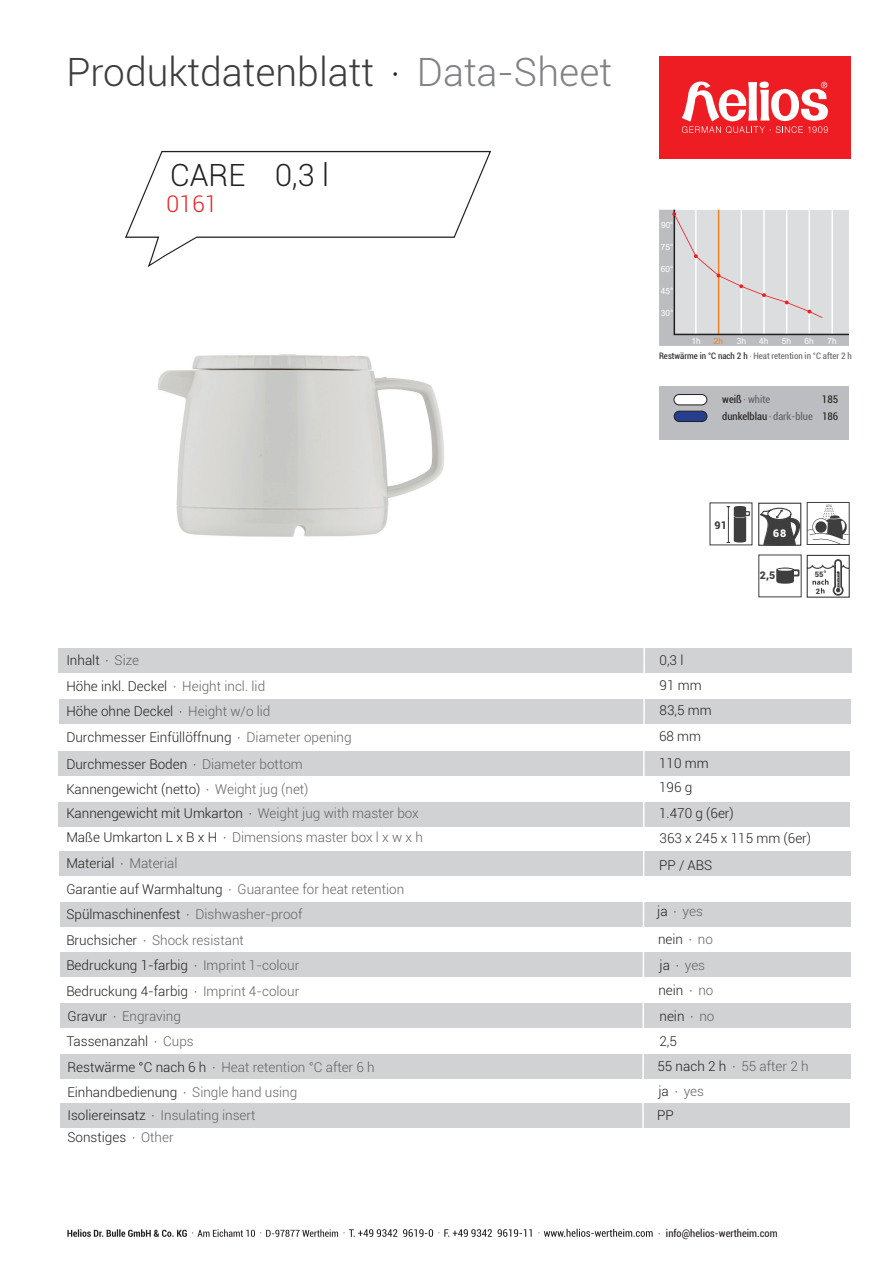
<style>
.page{position:relative;width:893px;height:1263px;background:#fff}
.page>*{position:absolute;margin:0;border:0;box-sizing:border-box;transform-origin:0 0}
.t1{font:300 39px "Roboto";color:#3e3e3f}
.t2{font:300 30.6px "Roboto";color:#231f20}
.t3{font:300 22.95px "Roboto";color:#ee1d23}
.t4{font:300 13.5px/25.2px "Roboto";color:#231f20}
.t5{font:300 13.5px/25.3px "Roboto";color:#636366}
.t6{font:condensed 10.5px/16.5px "Roboto";color:#231f20;text-align:right}
.t7{font:condensed 10.5px "Roboto";color:#636366}
.t8{font:900 10.5px "Roboto";color:#3e3e3f}
.t9{font:900 10.5px "Roboto";color:#fff}
.t10{font:condensed 8.85px "Roboto";color:#636366}
.t11{font:8.55px "Arial";color:#fff}
.t12{font:8.55px "Arial";color:#f58220}
.t13{font:900 7.5px "Roboto";color:#3e3e3f}
.s1{font-family:"Myriad Pro";font-weight:400;color:#231f20}
.s2{color:#808285}
.s3{color:#231f20}
.s4{font-family:"Myriad Pro";font-stretch:normal;font-size:9px;color:#231f20}
.s5{font-family:"Myriad Pro";font-stretch:normal;color:#231f20}
.s6{font-family:"Myriad Pro";font-stretch:normal}
.s7{color:#636366}
.s8{font-family:"Myriad Pro";font-weight:400}
.s9{font-family:"Arial";font-stretch:normal;font-size:9px}
</style>
<div class="page">
<svg style="left:67px;top:1229px;width:586px;height:8px"></svg>
<div style="left:659px;top:56px;width:191px;height:103px;background:#ee1d23"></div>
<svg style="left:682px;top:81px;width:146px;height:52px"></svg>
<div style="left:58px;top:648px;width:794px;height:24px;background:#d1d2d4"></div>
<div style="left:59px;top:699px;width:792px;height:25px;background:#d1d2d4"></div>
<div style="left:58px;top:751px;width:792px;height:25px;background:#d1d2d4"></div>
<div style="left:58px;top:802px;width:792px;height:24px;background:#d1d2d4"></div>
<div style="left:59px;top:851px;width:792px;height:25px;background:#d1d2d4"></div>
<div style="left:60px;top:902px;width:791px;height:25px;background:#d1d2d4"></div>
<div style="left:60px;top:952px;width:790px;height:25px;background:#d1d2d4"></div>
<div style="left:60px;top:1003px;width:790px;height:25px;background:#d1d2d4"></div>
<div style="left:60px;top:1054px;width:790px;height:25px;background:#d1d2d4"></div>
<div style="left:60px;top:1103px;width:790px;height:25px;background:#d1d2d4"></div>
<img style="left:158px;top:354px;width:286px;height:183px">
<svg style="left:659px;top:209px;width:190px;height:137px;background:#d6d4d6"></svg>
<div style="left:659px;top:386px;width:190px;height:54px;background:#bcbdc0"></div>
<div style="left:674px;top:394px;width:33px;height:11px;background:#fff;border-radius:5px"></div>
<div style="left:674px;top:394px;width:33px;height:11px;border:1px solid #231f20;border-radius:5px"></div>
<div style="left:674px;top:411px;width:33px;height:10px;background:#253f8e;border-radius:5px"></div>
<div style="left:674px;top:411px;width:33px;height:11px;border:1px solid #231f20;border-radius:5px"></div>
<svg style="left:641px;top:648px;width:5px;height:480px"></svg>
<svg style="left:125px;top:150px;width:366px;height:117px"></svg>
<svg style="left:726px;top:506px;width:24px;height:37px"></svg>
<div style="left:758px;top:503px;width:43px;height:43px;border:1px solid #3e3e3f"></div>
<svg style="left:759px;top:507px;width:42px;height:38px"></svg>
<div style="left:807px;top:502px;width:43px;height:43px;border:1px solid #3e3e3f"></div>
<svg style="left:807px;top:505px;width:42px;height:39px"></svg>
<svg style="left:776px;top:567px;width:23px;height:17px"></svg>
<svg style="left:806px;top:554px;width:44px;height:44px"></svg>
<h1 class="t1" style="left:66px;top:45px;width:547px">Produktdatenblatt <span class="s1">.</span> <span class="s2">Data-Sheet</span></h1>
<h2 class="t2" style="left:170px;top:154px;width:161px">CARE 0,3 l</h2>
<h3 class="t3" style="left:167px;top:187px;width:52px">0161</h3>
<p class="t11" style="left:661px;top:219px;width:14px">90°</p>
<p class="t11" style="left:661px;top:241px;width:14px">75°</p>
<p class="t11" style="left:661px;top:263px;width:14px">60°</p>
<p class="t11" style="left:661px;top:285px;width:14px">45°</p>
<p class="t11" style="left:661px;top:307px;width:14px">30°</p>
<p class="t11" style="left:691px;top:335px;width:11px">1h</p>
<p class="t12" style="left:714px;top:335px;width:11px">2h</p>
<p class="t11" style="left:737px;top:335px;width:11px">3h</p>
<p class="t11" style="left:759px;top:335px;width:11px">4h</p>
<p class="t11" style="left:782px;top:335px;width:11px">5h</p>
<p class="t11" style="left:805px;top:335px;width:11px">6h</p>
<p class="t11" style="left:827px;top:335px;width:11px">7h</p>
<p class="t10" style="left:659px;top:350px;width:194px"><span class="s3">Restwärme in °C nach 2 h</span> <span class="s4">.</span> Heat retention in °C after 2 h</p>
<p class="t7" style="left:722px;top:392px;width:50px"><span class="s3">weiß</span> <span class="s5">.</span> white</p>
<p class="t6" style="left:722px;top:391px;width:118px">185<br>dunkelblau <span class="s6">.</span> <span class="s7">dark-blue</span> 186</p>
<p class="t8" style="left:715px;top:517px;width:14px">91</p>
<p class="t9" style="left:773px;top:526px;width:14px">68</p>
<p class="t8" style="left:760px;top:567px;width:17px">2,5</p>
<p class="t13" style="left:815px;top:569px;width:10px">55</p>
<p class="t13" style="left:816px;top:586px;width:6px">2</p>
<p class="t4" style="left:66px;top:646px;width:200px;line-height:26.1px">Inhalt <span class="s8">.</span> <span class="s7">Size<br></span>Höhe inkl. Deckel <span class="s8">.</span> <span class="s7">Height incl. lid</span></p>
<p class="t4" style="left:66px;top:698px;width:206px">Höhe ohne Deckel <span class="s8">.</span> <span class="s7">Height w/o lid</span></p>
<p class="t4" style="left:659px;top:648px;width:44px;line-height:24.5px">0,3 l<br>91 mm</p>
<p class="t4" style="left:659px;top:696px;width:54px;line-height:26.5px">83,5 mm<br>68 mm<br>110 mm</p>
<p class="t4" style="left:659px;top:774px;width:76px;line-height:26.2px">196 g<br>1.470 g (6er)</p>
<p class="t4" style="left:659px;top:824px;width:154px;line-height:27px">363 x 245 x 115 mm (6er)<br>PP / ABS</p>
<p class="t4" style="left:657px;top:897px;width:57px;line-height:27.5px">ja <span class="s8">.</span> <span class="s7">yes </span>nein <span class="s8">.</span> <span class="s7">no</span></p>
<p class="t4" style="left:657px;top:952px;width:153px">ja <span class="s8">.</span> <span class="s7">yes<br></span>nein <span class="s8">.</span> <span class="s7">no<br></span>nein <span class="s8">.</span> <span class="s7">no<br></span>2,5<br>55 nach 2 h <span class="s8">.</span> <span class="s7">55 after 2 h </span>ja <span class="s8">.</span> <span class="s7">yes</span></p>
<p class="t4" style="left:66px;top:724px;width:287px;line-height:26px">Durchmesser Einfüllöffnung <span class="s8">.</span> <span class="s7">Diameter opening<br></span>Durchmesser Boden <span class="s8">.</span> <span class="s7">Diameter bottom<br></span>Kannengewicht (netto) <span class="s8">.</span> <span class="s7">Weight jug (net)</span></p>
<p class="t5" style="left:66px;top:801px;width:358px;line-height:23.4px"><span class="s3">Kannengewicht mit Umkarton</span> <span class="s1">.</span> Weight jug with master box<br><span class="s3">Maße Umkarton L x B x H</span> <span class="s1">.</span> Dimensions master box l x w x h</p>
<p class="t5" style="left:66px;top:850px;width:339px"><span class="s3">Material</span> <span class="s1">.</span> Material<br><span class="s3">Garantie auf Warmhaltung</span> <span class="s1">.</span> Guarantee for heat retention <span class="s3">Spülmaschinenfest</span> <span class="s1">.</span> Dishwasher-proof<br><span class="s3">Bruchsicher</span> <span class="s1">.</span> Shock resistant<br><span class="s3">Bedruckung 1-farbig</span> <span class="s1">.</span> Imprint 1-colour</p>
<p class="t4" style="left:66px;top:979px;width:234px">Bedruckung 4-farbig <span class="s8">.</span> <span class="s7">Imprint 4-colour<br></span>Gravur <span class="s8">.</span> <span class="s7">Engraving<br></span>Tassenanzahl <span class="s8">.</span> <span class="s7">Cups</span></p>
<p class="t5" style="left:67px;top:1054px;width:309px;line-height:24.8px"><span class="s3">Restwärme °C nach 6 h</span> <span class="s1">.</span> Heat retention °C after 6 h<br><span class="s3">Einhandbedienung</span> <span class="s1">.</span> Single hand using</p>
<p class="t4" style="left:67px;top:1124px;width:108px">Sonstiges <span class="s8">.</span> <span class="s7">Other</span></p>
<p class="t5" style="left:67px;top:1102px;width:190px"><span class="s3">Isoliereinsatz</span> <span class="s1">.</span> Insulating insert</p>
<p class="t4" style="left:657px;top:1102px;width:18px">PP</p>
<p class="t6" style="left:658px;top:1224px;width:121px"><span class="s9">·</span> info@helios-wertheim.com</p>
</div>
